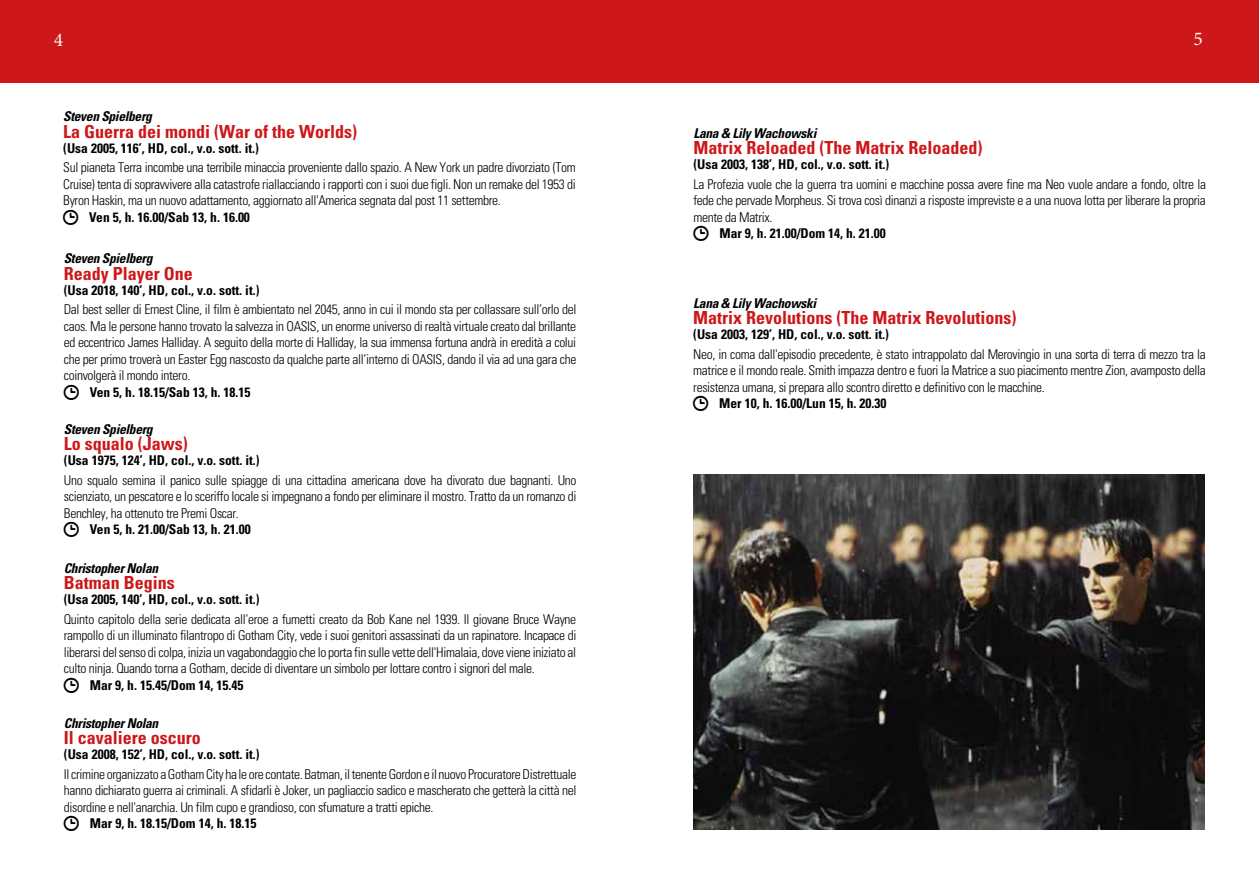
<style>
.page{position:relative;width:1259px;height:893px;background:#fff}
.page>*{position:absolute;margin:0;border:0;box-sizing:border-box;transform-origin:0 0}
.t1{font:19.5px "Minion Pro";color:#fff}
.t2{font:700 condensed 18px "Univers";color:#cd1719}
.t3{font:300 condensed 13.5px/16.5px "Univers";letter-spacing:-.025em;color:#000;text-align:justify}
.t4{font:700 condensed 13.5px "Univers";color:#000}
.t5{font:italic 700 condensed 13.5px "Univers";letter-spacing:-.025em;color:#000}
</style>
<div class="page">
<div style="left:0;top:0;width:1259px;height:83px;background:#cd1719"></div>
<img style="left:693px;top:474px;width:512px;height:355px">
<h1 class="t1" style="left:54px;top:26px;width:11px">4</h1>
<h1 class="t1" style="left:1193px;top:26px;width:11px">5</h1>
<p class="t5" style="left:63px;top:108px;width:90px">Steven Spielberg</p>
<h2 class="t2" style="left:63px;top:120px;width:295px">La Guerra dei mondi (War of the Worlds)</h2>
<p class="t4" style="left:63px;top:140px;width:197px">(Usa 2005, 116’, HD, col., v.o. sott. it.)</p>
<p class="t3" style="left:63px;top:159px;width:514px">Sul pianeta Terra incombe una terribile minaccia proveniente dallo spazio. A New York un padre divorziato (Tom Cruise) tenta di sopravvivere alla catastrofe riallacciando i rapporti con i suoi due figli. Non un remake del 1953 di Byron Haskin, ma un nuovo adattamento, aggiornato all'America segnata dal post 11 settembre.</p>
<p class="t4" style="left:89px;top:209px;width:162px">Ven 5, h. 16.00/Sab 13, h. 16.00</p>
<p class="t5" style="left:64px;top:250px;width:90px">Steven Spielberg</p>
<h2 class="t2" style="left:64px;top:262px;width:130px">Ready Player One</h2>
<p class="t4" style="left:64px;top:282px;width:197px">(Usa 2018, 140’, HD, col., v.o. sott. it.)</p>
<p class="t3" style="left:64px;top:301px;width:514px">Dal best seller di Ernest Cline, il film è ambientato nel 2045, anno in cui il mondo sta per collassare sull’orlo del caos. Ma le persone hanno trovato la salvezza in OASIS, un enorme universo di realtà virtuale creato dal brillante ed eccentrico James Halliday. A seguito della morte di Halliday, la sua immensa fortuna andrà in eredità a colui che per primo troverà un Easter Egg nascosto da qualche parte all’interno di OASIS, dando il via ad una gara che coinvolgerà il mondo intero.</p>
<p class="t4" style="left:90px;top:384px;width:162px">Ven 5, h. 18.15/Sab 13, h. 18.15</p>
<p class="t5" style="left:64px;top:421px;width:90px">Steven Spielberg</p>
<h2 class="t2" style="left:64px;top:433px;width:125px">Lo squalo (Jaws)</h2>
<p class="t4" style="left:64px;top:452px;width:197px">(Usa 1975, 124’, HD, col., v.o. sott. it.)</p>
<p class="t3" style="left:64px;top:472px;width:514px">Uno squalo semina il panico sulle spiagge di una cittadina americana dove ha divorato due bagnanti. Uno scienziato, un pescatore e lo sceriffo locale si impegnano a fondo per eliminare il mostro. Tratto da un romanzo di Benchley, ha ottenuto tre Premi Oscar.</p>
<p class="t4" style="left:90px;top:521px;width:162px">Ven 5, h. 21.00/Sab 13, h. 21.00</p>
<p class="t5" style="left:64px;top:560px;width:96px">Christopher Nolan</p>
<h2 class="t2" style="left:64px;top:572px;width:112px">Batman Begins</h2>
<p class="t4" style="left:64px;top:591px;width:197px">(Usa 2005, 140’, HD, col., v.o. sott. it.)</p>
<p class="t3" style="left:64px;top:611px;width:514px">Quinto capitolo della serie dedicata all’eroe a fumetti creato da Bob Kane nel 1939. Il giovane Bruce Wayne rampollo di un illuminato filantropo di Gotham City, vede i suoi genitori assassinati da un rapinatore. Incapace di liberarsi del senso di colpa, inizia un vagabondaggio che lo porta fin sulle vette dell'Himalaia, dove viene iniziato al culto ninja. Quando torna a Gotham, decide di diventare un simbolo per lottare contro i signori del male.</p>
<p class="t4" style="left:90px;top:677px;width:155px">Mar 9, h. 15.45/Dom 14, 15.45</p>
<p class="t5" style="left:64px;top:714px;width:96px">Christopher Nolan</p>
<h2 class="t2" style="left:64px;top:727px;width:138px">Il cavaliere oscuro</h2>
<p class="t4" style="left:64px;top:746px;width:197px">(Usa 2008, 152’, HD, col., v.o. sott. it.)</p>
<p class="t3" style="left:64px;top:765px;width:514px">Il crimine organizzato a Gotham City ha le ore contate. Batman, il tenente Gordon e il nuovo Procuratore Distrettuale hanno dichiarato guerra ai criminali. A sfidarli è Joker, un pagliaccio sadico e mascherato che getterà la città nel disordine e nell'anarchia. Un film cupo e grandioso, con sfumature a tratti epiche.</p>
<p class="t4" style="left:90px;top:815px;width:168px">Mar 9, h. 18.15/Dom 14, h. 18.15</p>
<p class="t5" style="left:693px;top:124px;width:124px">Lana &amp; Lily Wachowski</p>
<h2 class="t2" style="left:693px;top:137px;width:291px">Matrix Reloaded (The Matrix Reloaded)</h2>
<p class="t4" style="left:693px;top:156px;width:197px">(Usa 2003, 138’, HD, col., v.o. sott. it.)</p>
<p class="t3" style="left:693px;top:176px;width:514px">La Profezia vuole che la guerra tra uomini e macchine possa avere fine ma Neo vuole andare a fondo, oltre la fede che pervade Morpheus. Si trova così dinanzi a risposte impreviste e a una nuova lotta per liberare la propria mente da Matrix.</p>
<p class="t4" style="left:719px;top:225px;width:168px">Mar 9, h. 21.00/Dom 14, h. 21.00</p>
<p class="t5" style="left:693px;top:295px;width:124px">Lana &amp; Lily Wachowski</p>
<h2 class="t2" style="left:693px;top:307px;width:324px">Matrix Revolutions (The Matrix Revolutions)</h2>
<p class="t4" style="left:693px;top:326px;width:197px">(Usa 2003, 129’, HD, col., v.o. sott. it.)</p>
<p class="t3" style="left:693px;top:346px;width:514px">Neo, in coma dall'episodio precedente, è stato intrappolato dal Merovingio in una sorta di terra di mezzo tra la matrice e il mondo reale. Smith impazza dentro e fuori la Matrice a suo piacimento mentre Zion, avamposto della resistenza umana, si prepara allo scontro diretto e definitivo con le macchine.</p>
<p class="t4" style="left:719px;top:395px;width:169px">Mer 10, h. 16.00/Lun 15, h. 20.30</p>
</div>
